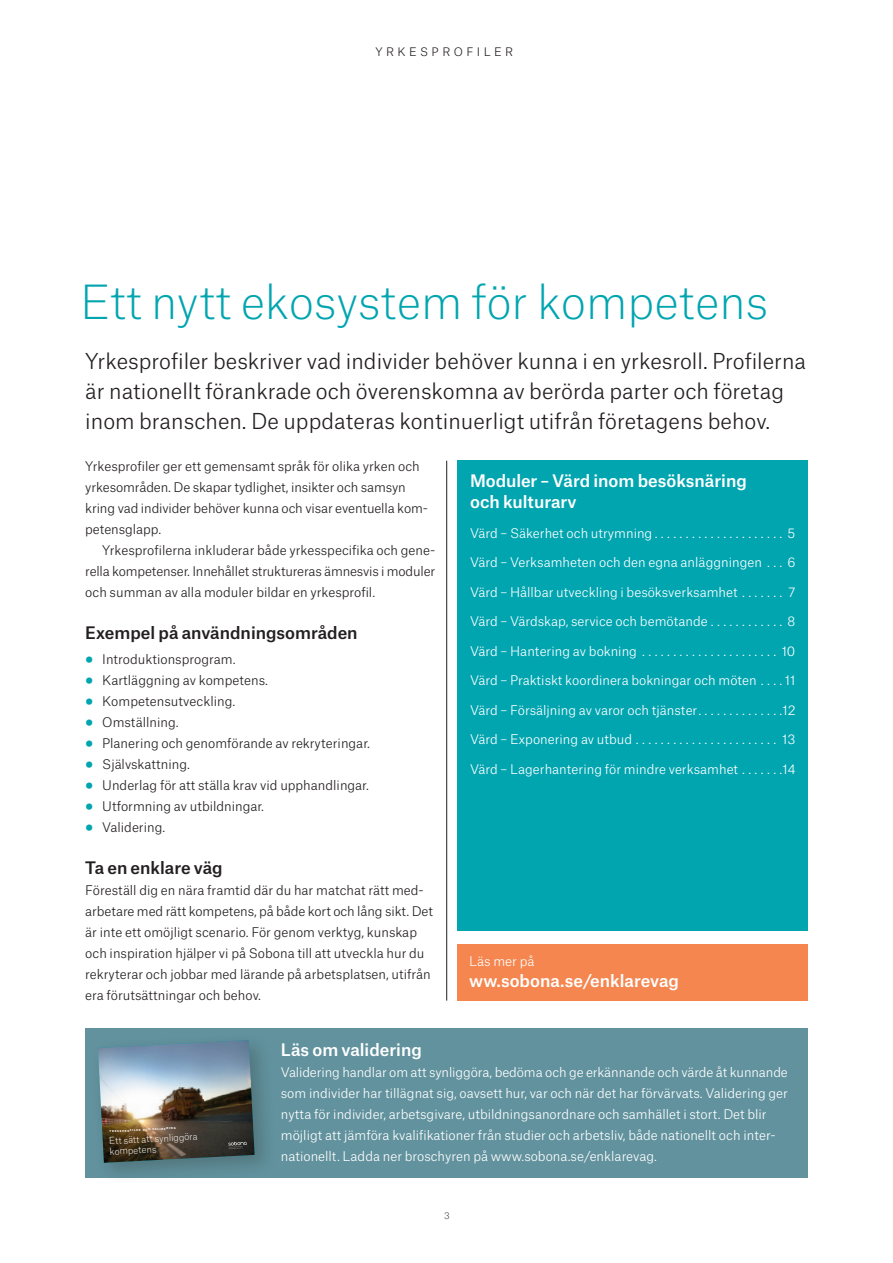
<style>
.page{position:relative;width:893px;height:1263px;background:#fff}
.page>*{position:absolute;margin:0;border:0;box-sizing:border-box;transform-origin:0 0}
.t1{font:100 45px "Atlas Grotesk";letter-spacing:-.005em;color:#00a5b0}
.t2{font:300 21px/30px "Atlas Grotesk";color:#231f20}
.t3{font:500 16.5px/21px "Atlas Grotesk";color:#fff}
.t4{font:500 16.5px "Atlas Grotesk";color:#231f20}
.t5{font:300 12.75px/21px "Atlas Grotesk";color:#231f20}
.t6{font:300 12.75px/21px "Atlas Grotesk";color:#fff}
.t7{font:300 11.25px "Atlas Grotesk";letter-spacing:.31em;color:#231f20}
.t8{font:100 9.15px/10.6px "Atlas Grotesk";color:#fff}
.t9{font:100 9px "Atlas Grotesk";color:#231f20}
.t10{font:900 2.55px "Atlas Grotesk";color:#fff}
.s1{font-weight:900;font-size:24px;color:#00a5b0}
</style>
<div class="page">
<div style="left:85px;top:1028px;width:723px;height:150px;background:#61929d"></div>
<hr style="left:446px;top:461px;width:1px;height:539px;background:#231f20">
<div style="left:457px;top:461px;width:351px;height:470px;background:#00a5b0"></div>
<div style="left:457px;top:944px;width:351px;height:56px;background:#f5864f"></div>
<div style="left:90px;top:1032px;width:187px;height:153px;background:#231f20;opacity:.25"></div>
<img style="left:98px;top:1040px;width:157px;height:123px">
<p class="t7" style="left:375px;top:43px;width:139px">YRKESPROFILER</p>
<p class="t1" style="left:80px;top:267px;width:690px">Ett nytt ekosystem för kompetens</p>
<p class="t2" style="left:85px;top:344px;width:722px">Yrkesprofiler beskriver vad individer behöver kunna i en yrkesroll. Profilerna är nationellt förankrade och överenskomna av berörda parter och företag inom branschen. De uppdateras kontinuerligt utifrån företagens behov.</p>
<p class="t5" style="left:85px;top:454px;width:344px">Yrkesprofiler ger ett gemensamt språk för olika yrken och yrkesområden. De skapar tydlighet, insikter och samsyn kring vad individer behöver kunna och visar eventuella kom&shy;petensglapp.</p>
<p class="t5" style="left:85px;top:538px;width:352px;text-align:justify;text-indent:17px">Yrkesprofilerna inkluderar både yrkesspecifika och gene&shy;rella kompetenser. Innehållet struktureras ämnesvis i moduler och summan av alla moduler bildar en yrkesprofil.</p>
<p class="t4" style="left:85px;top:619px;width:274px">Exempel på användningsområden</p>
<p class="t5" style="left:85px;top:648px;width:152px"><span class="s1">•</span> Introduktionsprogram.</p>
<p class="t5" style="left:85px;top:669px;width:184px"><span class="s1">•</span> Kartläggning av kompetens.</p>
<p class="t5" style="left:85px;top:690px;width:151px"><span class="s1">•</span> Kompetensutveckling.</p>
<p class="t5" style="left:85px;top:711px;width:95px"><span class="s1">•</span> Omställning.</p>
<p class="t5" style="left:85px;top:732px;width:286px"><span class="s1">•</span> Planering och genomförande av rekryteringar.</p>
<p class="t5" style="left:85px;top:753px;width:106px"><span class="s1">•</span> Självskattning.</p>
<p class="t5" style="left:85px;top:774px;width:285px"><span class="s1">•</span> Underlag för att ställa krav vid upphandlingar.</p>
<p class="t5" style="left:85px;top:795px;width:180px"><span class="s1">•</span> Utformning av utbildningar.</p>
<p class="t5" style="left:85px;top:816px;width:82px"><span class="s1">•</span> Validering.</p>
<p class="t4" style="left:85px;top:855px;width:139px">Ta en enklare väg</p>
<p class="t5" style="left:85px;top:879px;width:349px">Föreställ dig en nära framtid där du har matchat rätt med&shy;arbetare med rätt kompetens, på både kort och lång sikt. Det är inte ett omöjligt scenario. För genom verktyg, kunskap och inspiration hjälper vi på Sobona till att utveckla hur du rekryterar och jobbar med lärande på arbetsplatsen, utifrån era förutsättningar och behov.</p>
<p class="t3" style="left:281px;top:1037px;width:143px">Läs om validering</p>
<p class="t6" style="left:281px;top:1060px;width:509px">Validering handlar om att synliggöra, bedöma och ge erkännande och värde åt kunnande som individer har tillägnat sig, oavsett hur, var och när det har förvärvats. Validering ger nytta för individer, arbetsgivare, utbildningsanordnare och samhället i stort. Det blir möjligt att jämföra kvalifikationer från studier och arbetsliv, både nationellt och inter&shy;nationellt. Ladda ner broschyren på www.sobona.se/enklarevag.</p>
<p class="t3" style="left:470px;top:469px;width:278px">Moduler – Värd inom besöksnäring och kulturarv</p>
<p class="t6" style="left:470px;top:521px;width:189px">Värd – Säkerhet och utrymning .....................</p>
<p class="t6" style="left:787px;top:521px;width:9px">5</p>
<p class="t6" style="left:470px;top:551px;width:296px">Värd – Verksamheten och den egna anläggningen ....</p>
<p class="t6" style="left:787px;top:551px;width:9px">6</p>
<p class="t6" style="left:470px;top:580px;width:272px">Värd – Hållbar utveckling i besöksverksamhet ........</p>
<p class="t6" style="left:788px;top:580px;width:8px">7</p>
<p class="t6" style="left:470px;top:610px;width:245px">Värd – Värdskap, service och bemötande ............</p>
<p class="t6" style="left:788px;top:610px;width:9px">8</p>
<p class="t6" style="left:470px;top:639px;width:171px">Värd – Hantering av bokning .......................</p>
<p class="t6" style="left:782px;top:639px;width:15px">10</p>
<p class="t6" style="left:470px;top:669px;width:291px">Värd – Praktiskt koordinera bokningar och möten ....</p>
<p class="t6" style="left:785px;top:669px;width:12px">11</p>
<p class="t6" style="left:470px;top:698px;width:233px">Värd – Försäljning av varor och tjänster .............</p>
<p class="t6" style="left:782px;top:698px;width:14px">12</p>
<p class="t6" style="left:470px;top:728px;width:167px">Värd – Exponering av utbud ........................</p>
<p class="t6" style="left:782px;top:728px;width:15px">13</p>
<p class="t6" style="left:470px;top:757px;width:273px">Värd – Lagerhantering för mindre verksamhet .......</p>
<p class="t6" style="left:782px;top:757px;width:14px">14</p>
<p class="t6" style="left:469px;top:949px;width:67px">Läs mer på</p>
<p class="t3" style="left:469px;top:968px;width:211px">ww.sobona.se/enklarevag</p>
<p class="t10" style="left:109px;top:1129px;width:68px;rotate:-3deg">YRKESPROFILER OCH VALIDERING</p>
<p class="t8" style="left:109px;top:1135px;width:90px;rotate:-3deg">Ett sätt att synliggöra kompetens</p>
<p class="t9" style="left:444px;top:1208px;width:7px">3</p>
</div>
